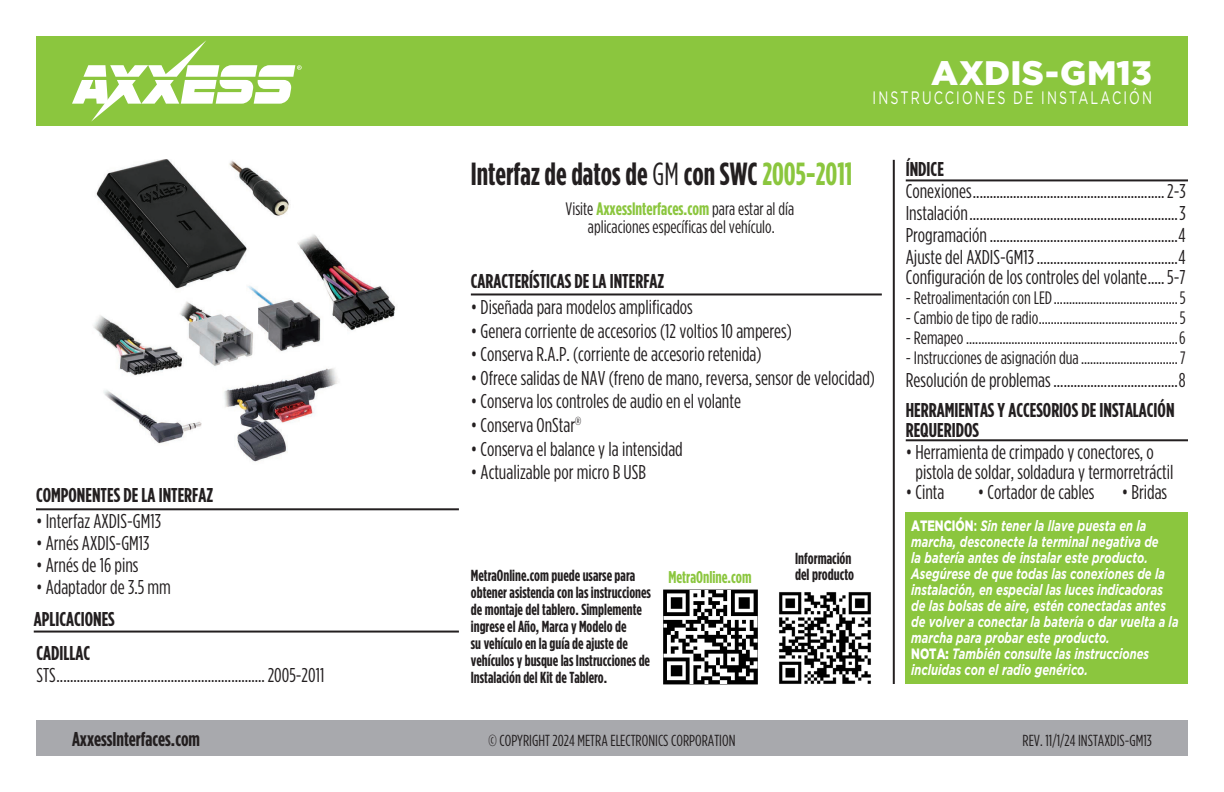
<style>
.page{position:relative;width:1224px;height:792px;background:#fff}
.page>*{position:absolute;margin:0;border:0;box-sizing:border-box;transform-origin:0 0}
.t1{font:900 34px "Gotham";letter-spacing:.005em;color:#fff}
.t2{font:700 32px "Gotham Condensed";color:#231f20;scale:.94 1}
.t3{font:20px/22px "Gotham Condensed";color:#231f20;text-align:justify}
.t4{font:700 20px/20px "Gotham Condensed";color:#231f20}
.t5{font:18px/18px "Gotham Condensed";color:#231f20;text-align:center}
.t6{font:18px "Gotham";letter-spacing:.165em;color:#fff;scale:.7 1}
.t7{font:700 17px "Gotham Condensed";color:#8bc63e}
.t8{font:700 16px/17px "Gotham Condensed";color:#231f20}
.t9{font:16px "Gotham Condensed";color:#231f20}
.t10{font:italic 700 15px/16px "Gotham";color:#fff;scale:.74 1}
.s1{font-weight:400}
.s2{color:#8bc63e}
.s3{font-weight:700;color:#8bc63e}
.s4{font-weight:900;font-style:normal}
.s5{font-style:normal}
</style>
<div class="page">
<div style="left:36px;top:720px;width:1152px;height:36px;background:#a8a9ad"></div>
<hr style="left:893px;top:160px;width:2px;height:524px;background:#231f20">
<div style="left:36px;top:36px;width:1152px;height:90px;background:#8bc63e"></div>
<svg style="left:72px;top:40px;width:230px;height:82px"></svg>
<hr style="left:471px;top:293px;width:411px;height:2px;background:#231f20">
<hr style="left:906px;top:439px;width:282px;height:2px;background:#231f20">
<hr style="left:906px;top:179px;width:282px;height:2px;background:#231f20">
<hr style="left:36px;top:508px;width:423px;height:2px;background:#231f20">
<img style="left:779px;top:592px;width:92px;height:92px">
<hr style="left:34px;top:631px;width:425px;height:2px;background:#231f20">
<div style="left:906px;top:512px;width:282px;height:172px;background:#8bc63e"></div>
<img style="left:93px;top:160px;width:302px;height:302px">
<img style="left:663px;top:589px;width:95px;height:96px">
<h1 class="t1" style="left:931px;top:53px;width:222px">AXDIS-GM13</h1>
<p class="t4" style="left:36px;top:485px;width:179px">COMPONENTES DE LA INTERFAZ</p>
<p class="t3" style="left:36px;top:510px;width:127px">• Interfaz AXDIS-GM13</p>
<p class="t3" style="left:36px;top:532px;width:115px">• Arnés AXDIS-GM13</p>
<p class="t3" style="left:36px;top:554px;width:104px">• Arnés de 16 pins</p>
<p class="t3" style="left:36px;top:576px;width:137px">• Adaptador de 3.5 mm</p>
<p class="t4" style="left:34px;top:608px;width:83px">APLICACIONES</p>
<p class="t4" style="left:36px;top:642px;width:55px">CADILLAC</p>
<p class="t3" style="left:36px;top:663px;width:290px">STS..............................................................2005-2011</p>
<p class="t6" style="left:873px;top:88px;width:401px">INSTRUCCIONES DE INSTALACIÓN</p>
<h2 class="t2" style="left:471px;top:156px;width:408px">Interfaz de datos de <span class="s1">GM</span> con SWC <span class="s2">2005-2011</span></h2>
<p class="t5" style="left:566px;top:200px;width:230px">Visite <span class="s3">AxxessInterfaces.com</span> para estar al día aplicaciones específicas del vehículo.</p>
<p class="t4" style="left:471px;top:270px;width:195px">CARACTERÍSTICAS DE LA INTERFAZ</p>
<p class="t3" style="left:471px;top:296px;width:223px">• Diseñada para modelos amplificados</p>
<p class="t3" style="left:471px;top:319px;width:323px">• Genera corriente de accesorios (12 voltios 10 amperes)</p>
<p class="t3" style="left:471px;top:343px;width:292px">• Conserva R.A.P. (corriente de accesorio retenida)</p>
<p class="t3" style="left:471px;top:367px;width:406px">• Ofrece salidas de NAV (freno de mano, reversa, sensor de velocidad)</p>
<p class="t3" style="left:471px;top:390px;width:272px">• Conserva los controles de audio en el volante</p>
<p class="t3" style="left:471px;top:414px;width:112px">• Conserva OnStar<sup>®</sup></p>
<p class="t3" style="left:471px;top:437px;width:214px">• Conserva el balance y la intensidad</p>
<p class="t3" style="left:471px;top:461px;width:177px">• Actualizable por micro B USB</p>
<p class="t8" style="left:471px;top:567px;width:166px">MetraOnline.com puede usarse para</p>
<p class="t7" style="left:668px;top:568px;width:85px">MetraOnline.com</p>
<p class="t8" style="left:471px;top:584px;width:182px">obtener asistencia con las instrucciones de montaje del tablero. Simplemente ingrese el Año, Marca y Modelo de<br>su vehículo en la guía de ajuste de vehículos y busque las Instrucciones de Instalación del Kit de Tablero.</p>
<p class="t8" style="left:795px;top:550px;width:60px;line-height:16px">Información del producto</p>
<p class="t4" style="left:906px;top:158px;width:40px">ÍNDICE</p>
<p class="t3" style="left:906px;top:180px;width:282px">Conexiones.........................................................2-3<br>Instalación..............................................................3<br>Programación........................................................4<br>Ajuste del AXDIS-GM13..........................................4</p>
<p class="t3" style="left:906px;top:266px;width:282px">Configuración de los controles del volante.....5-7</p>
<p class="t5" style="left:906px;top:288px;width:282px">- Retroalimentación con LED.........................................5</p>
<p class="t5" style="left:906px;top:308px;width:282px">- Cambio de tipo de radio..............................................5</p>
<p class="t5" style="left:906px;top:328px;width:282px">- Remapeo......................................................................6</p>
<p class="t5" style="left:906px;top:348px;width:282px">- Instrucciones de asignación dua................................7</p>
<p class="t3" style="left:906px;top:369px;width:282px">Resolución de problemas.....................................8</p>
<p class="t4" style="left:906px;top:400px;width:270px">HERRAMIENTAS Y ACCESORIOS DE INSTALACIÓN<br>REQUERIDOS</p>
<p class="t3" style="left:916px;top:442px;width:259px;line-height:20px;text-indent:-10px">• Herramienta de crimpado y conectores, o pistola de soldar, soldadura y termorretráctil</p>
<p class="t3" style="left:906px;top:481px;width:40px">• Cinta</p>
<p class="t3" style="left:978px;top:481px;width:118px">• Cortador de cables</p>
<p class="t3" style="left:1122px;top:481px;width:47px">• Bridas</p>
<p class="t10" style="left:911px;top:517px;width:363px"><span class="s4">ATENCIÓN</span><span class="s5">:</span> Sin tener la llave puesta en la marcha, desconecte la terminal negativa de<br>la batería antes de instalar este producto.<br>Asegúrese de que todas las conexiones de la instalación, en especial las luces indicadoras de las bolsas de aire, estén conectadas antes de volver a conectar la batería o dar vuelta a la marcha para probar este producto.<br><span class="s4">NOTA:</span> También consulte las instrucciones incluidas con el radio genérico.</p>
<p class="t4" style="left:72px;top:728px;width:130px">AxxessInterfaces.com</p>
<p class="t9" style="left:489px;top:732px;width:248px">© COPYRIGHT 2024 METRA ELECTRONICS CORPORATION</p>
<p class="t9" style="left:1023px;top:732px;width:131px">REV. 11/1/24 INSTAXDIS-GM13</p>
</div>
